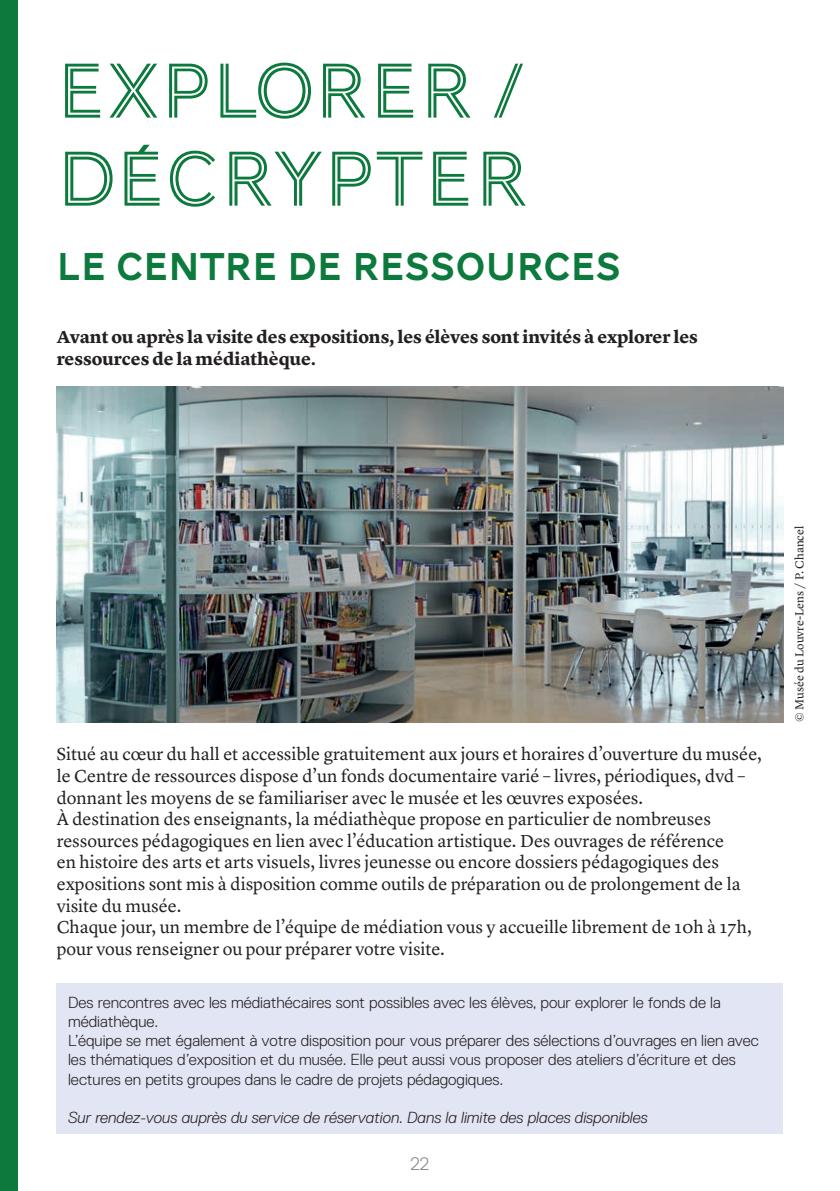
<style>
.page{position:relative;width:840px;height:1191px;background:#fff}
.page>*{position:absolute;margin:0;border:0;box-sizing:border-box;transform-origin:0 0}
.t1{font:80px/88px "AW Conqueror Inline";color:#0c793d}
.t2{font:40px "AW Conqueror Carved One";color:#0c793d}
.t3{font:18px/21.6px "Lyon Text";color:#231f20}
.t4{font:700 18px/21.6px "Lyon Text";letter-spacing:-.005em;color:#231f20}
.t5{font:300 18px "Replica";color:#808285}
.t6{font:300 16px/19.2px "Replica";color:#231f20}
.t7{font:italic 300 16px "Replica";color:#231f20}
.t8{font:12px "Lyon Text";color:#231f20}
</style>
<div class="page">
<div style="left:0;top:0;width:17px;height:1191px;background:#0c793d"></div>
<img style="left:57px;top:386px;width:725px;height:336px">
<div style="left:57px;top:983px;width:725px;height:151px;background:#e2e5f3"></div>
<h1 class="t1" style="left:57px;top:51px;width:474px">EXPLORER /<br>DÉCRYPTER</h1>
<h2 class="t2" style="left:57px;top:248px;width:565px">LE CENTRE DE RESSOURCES</h2>
<p class="t4" style="left:57px;top:325px;width:642px">Avant ou après la visite des expositions, les élèves sont invités à explorer les ressources de la médiathèque.</p>
<p class="t3" style="left:57px;top:742px;width:706px">Situé au cœur du hall et accessible gratuitement aux jours et horaires d’ouverture du musée, le Centre de ressources dispose d’un fonds documentaire varié – livres, périodiques, dvd – donnant les moyens de se familiariser avec le musée et les œuvres exposées.<br>À destination des enseignants, la médiathèque propose en particulier de nombreuses ressources pédagogiques en lien avec l’éducation artistique. Des ouvrages de référence<br>en histoire des arts et arts visuels, livres jeunesse ou encore dossiers pédagogiques des expositions sont mis à disposition comme outils de préparation ou de prolongement de la visite du musée.<br>Chaque jour, un membre de l’équipe de médiation vous y accueille librement de 10h à 17h, pour vous renseigner ou pour préparer votre visite.</p>
<p class="t6" style="left:68px;top:992px;width:692px">Des rencontres avec les médiathécaires sont possibles avec les élèves, pour explorer le fonds de la médiathèque.<br>L’équipe se met également à votre disposition pour vous préparer des sélections d’ouvrages en lien avec les thématiques d’exposition et du musée. Elle peut aussi vous proposer des ateliers d’écriture et des lectures en petits groupes dans le cadre de projets pédagogiques.</p>
<p class="t7" style="left:68px;top:1108px;width:581px">Sur rendez-vous auprès du service de réservation. Dans la limite des places disponibles</p>
<p class="t5" style="left:410px;top:1153px;width:21px">22</p>
<p class="t8" style="left:789px;top:722px;width:198px;rotate:-90deg">© Musée du Louvre-Lens / P. Chancel</p>
</div>
